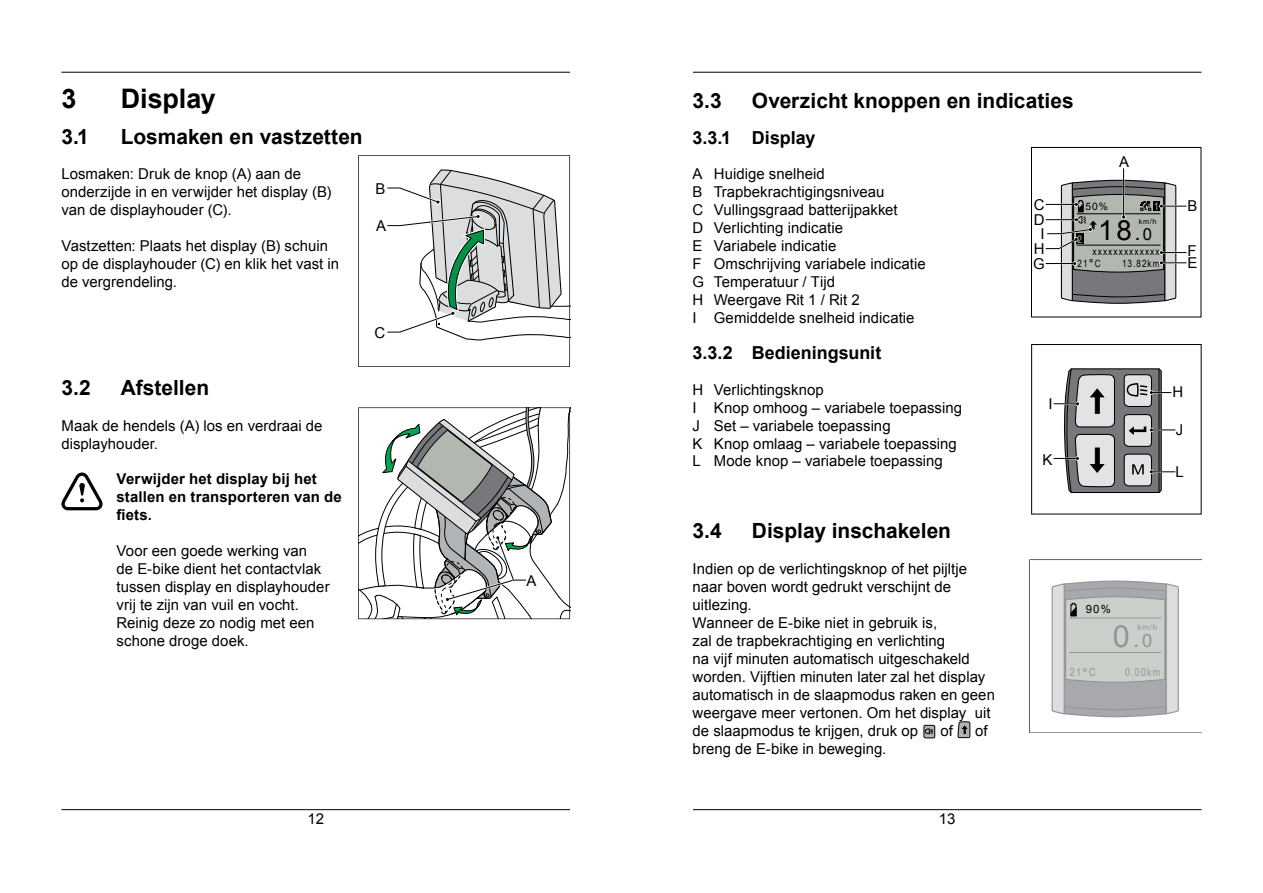
<style>
.page{position:relative;width:1263px;height:893px;background:#fff}
.page>*{position:absolute;margin:0;border:0;box-sizing:border-box;transform-origin:0 0}
.t1{font:30.67px "Arial";color:#939598}
.t2{font:27.83px "Arial";color:#000}
.t3{font:700 26.92px "Arial";color:#000}
.t4{font:700 20.92px "Arial";color:#000}
.t5{font:700 17.92px "Arial";color:#000}
.t6{font:14.92px/17.9px "Arial";color:#000}
.t7{font:700 14.92px/17.9px "Arial";letter-spacing:.01em;color:#000}
.t8{font:11.32px "Arial";color:#000}
.t9{font:11.02px "Arial Narrow";letter-spacing:.1em;color:#939598}
.t10{font:10.27px "Arial Narrow";letter-spacing:.1em;color:#000}
.t11{font:10.27px "Arial";color:#000}
.t12{font:10.27px "Arial Narrow";color:#b2b8b0}
.t13{font:9.98px "Arial Narrow";letter-spacing:.1em;color:#000}
.t14{font:7.95px "Arial";color:#939598}
.t15{font:7.2px "Arial";color:#000}
.s1{font-size:22.2px}
.s2{font-size:16.65px}
.s3{font-size:12.52px}
.s4{font-size:13.8px}
.s5{font-size:24.53px}
.s6{font-size:18.38px}
</style>
<div class="page">
<hr style="left:61px;top:72px;width:509px;height:1px;background:#000">
<hr style="left:61px;top:809px;width:509px;height:1px;background:#000">
<hr style="left:693px;top:72px;width:508px;height:1px;background:#000">
<hr style="left:693px;top:809px;width:508px;height:1px;background:#000">
<svg style="left:358px;top:155px;width:212px;height:212px"></svg>
<svg style="left:358px;top:407px;width:212px;height:212px"></svg>
<svg style="left:923px;top:725px;width:12px;height:13px"></svg>
<svg style="left:958px;top:721px;width:12px;height:17px"></svg>
<div style="left:1031px;top:147px;width:170px;height:170px;border:1px solid #000"></div>
<hr style="left:1123px;top:168px;width:1px;height:49px;background:#000">
<svg style="left:1045px;top:179px;width:141px;height:125px"></svg>
<svg style="left:1053px;top:368px;width:122px;height:125px"></svg>
<div style="left:1031px;top:344px;width:170px;height:170px;border:1px solid #000"></div>
<svg style="left:1029px;top:559px;width:173px;height:174px"></svg>
<svg style="left:61px;top:473px;width:42px;height:37px"></svg>
<h3 class="t3" style="left:61px;top:80px;width:16px">3</h3>
<h3 class="t3" style="left:121px;top:80px;width:97px">Display</h3>
<h3 class="t4" style="left:61px;top:122px;width:29px">3.1</h3>
<h3 class="t4" style="left:121px;top:122px;width:243px">Losmaken en vastzetten</h3>
<p class="t6" style="left:61px;top:165px;width:272px">Losmaken: Druk de knop (A) aan de onderzijde in en verwijder het display (B) van de displayhouder (C).</p>
<p class="t6" style="left:61px;top:237px;width:279px">Vastzetten: Plaats het display (B) schuin op de displayhouder (C) en klik het vast in de vergrendeling.</p>
<p class="t6" style="left:375px;top:180px;width:11px">B</p>
<p class="t6" style="left:376px;top:217px;width:11px">A</p>
<p class="t6" style="left:375px;top:324px;width:12px">C</p>
<h3 class="t4" style="left:61px;top:373px;width:31px">3.2</h3>
<h3 class="t4" style="left:121px;top:373px;width:90px">Afstellen</h3>
<p class="t6" style="left:61px;top:417px;width:263px">Maak de hendels (A) los en verdraai de displayhouder.</p>
<p class="t7" style="left:117px;top:471px;width:227px">Verwijder het display bij het stallen en transporteren van de fiets.</p>
<p class="t6" style="left:117px;top:542px;width:215px">Voor een goede werking van<br>de E-bike dient het contactvlak tussen display en displayhouder vrij te zijn van vuil en vocht.<br>Reinig deze zo nodig met een schone droge doek.</p>
<p class="t6" style="left:526px;top:572px;width:11px">A</p>
<h3 class="t4" style="left:693px;top:86px;width:31px">3.3</h3>
<h3 class="t4" style="left:752px;top:86px;width:323px">Overzicht knoppen en indicaties</h3>
<p class="t5" style="left:693px;top:125px;width:124px">3.3.1 Display</p>
<p class="t6" style="left:693px;top:165px;width:235px">A Huidige snelheid<br>B Trapbekrachtigingsniveau<br>C Vullingsgraad batterijpakket<br>D Verlichting indicatie<br>E Variabele indicatie<br>F Omschrijving variabele indicatie<br>G Temperatuur / Tijd<br>H Weergave Rit 1 / Rit 2<br>I Gemiddelde snelheid indicatie</p>
<p class="t5" style="left:693px;top:341px;width:190px">3.3.2 Bedieningsunit</p>
<p class="t6" style="left:693px;top:381px;width:271px">H Verlichtingsknop<br>I Knop omhoog – variabele toepassing<br>J Set – variabele toepassing<br>K Knop omlaag – variabele toepassing<br>L Mode knop – variabele toepassing</p>
<p class="t6" style="left:1119px;top:153px;width:11px">A</p>
<p class="t6" style="left:1034px;top:197px;width:12px;line-height:14.9px">C<br>D</p>
<p class="t6" style="left:1033px;top:242px;width:13px;line-height:14.8px">H<br>G</p>
<p class="t11" style="left:1085px;top:199px;width:24px">50%</p>
<p class="t12" style="left:1154px;top:198px;width:6px">1</p>
<p class="t15" style="left:1139px;top:217px;width:19px">km/h</p>
<h2 class="t2" style="left:1098px;top:212px;width:56px">18<span class="s1">.</span><span class="s2">0</span></h2>
<p class="t13" style="left:1122px;top:256px;width:39px">13.82km</p>
<p class="t6" style="left:1040px;top:225px;width:6px">I</p>
<p class="t12" style="left:1077px;top:231px;width:6px">2</p>
<p class="t10" style="left:1092px;top:244px;width:69px">xxxxxxxxxxxxx</p>
<p class="t13" style="left:1077px;top:256px;width:25px">21<span class="s3">°</span>C</p>
<p class="t6" style="left:1048px;top:395px;width:6px">I</p>
<p class="t6" style="left:1042px;top:451px;width:11px">K</p>
<p class="t6" style="left:1187px;top:197px;width:11px">B</p>
<p class="t6" style="left:1187px;top:242px;width:11px">F</p>
<p class="t6" style="left:1187px;top:254px;width:11px">E</p>
<p class="t6" style="left:1172px;top:383px;width:12px">H</p>
<p class="t6" style="left:1176px;top:421px;width:9px">J</p>
<p class="t6" style="left:1175px;top:463px;width:10px">L</p>
<h3 class="t4" style="left:693px;top:517px;width:31px">3.4</h3>
<h3 class="t4" style="left:752px;top:517px;width:201px">Display inschakelen</h3>
<p class="t6" style="left:693px;top:560px;width:304px">Indien op de verlichtingsknop of het pijltje naar boven wordt gedrukt verschijnt de uitlezing.<br>Wanneer de E-bike niet in gebruik is,<br>zal de trapbekrachtiging en verlichting<br>na vijf minuten automatisch uitgeschakeld worden. Vijftien minuten later zal het display automatisch in de slaapmodus raken en geen weergave meer vertonen. Om het display uit de slaapmodus te krijgen, druk op</p>
<p class="t6" style="left:940px;top:721px;width:14px">of</p>
<p class="t6" style="left:975px;top:721px;width:14px">of</p>
<p class="t6" style="left:693px;top:739px;width:195px">breng de E-bike in beweging.</p>
<p class="t8" style="left:1086px;top:602px;width:26px">90%</p>
<p class="t9" style="left:1070px;top:664px;width:27px">21<span class="s4">°</span>C</p>
<p class="t14" style="left:1137px;top:622px;width:21px">km/h</p>
<h1 class="t1" style="left:1113px;top:616px;width:41px">0<span class="s5">.</span><span class="s6">0</span></h1>
<p class="t9" style="left:1125px;top:664px;width:37px">0.00km</p>
<p class="t6" style="left:307px;top:809px;width:18px">12</p>
<p class="t6" style="left:939px;top:809px;width:18px">13</p>
</div>
